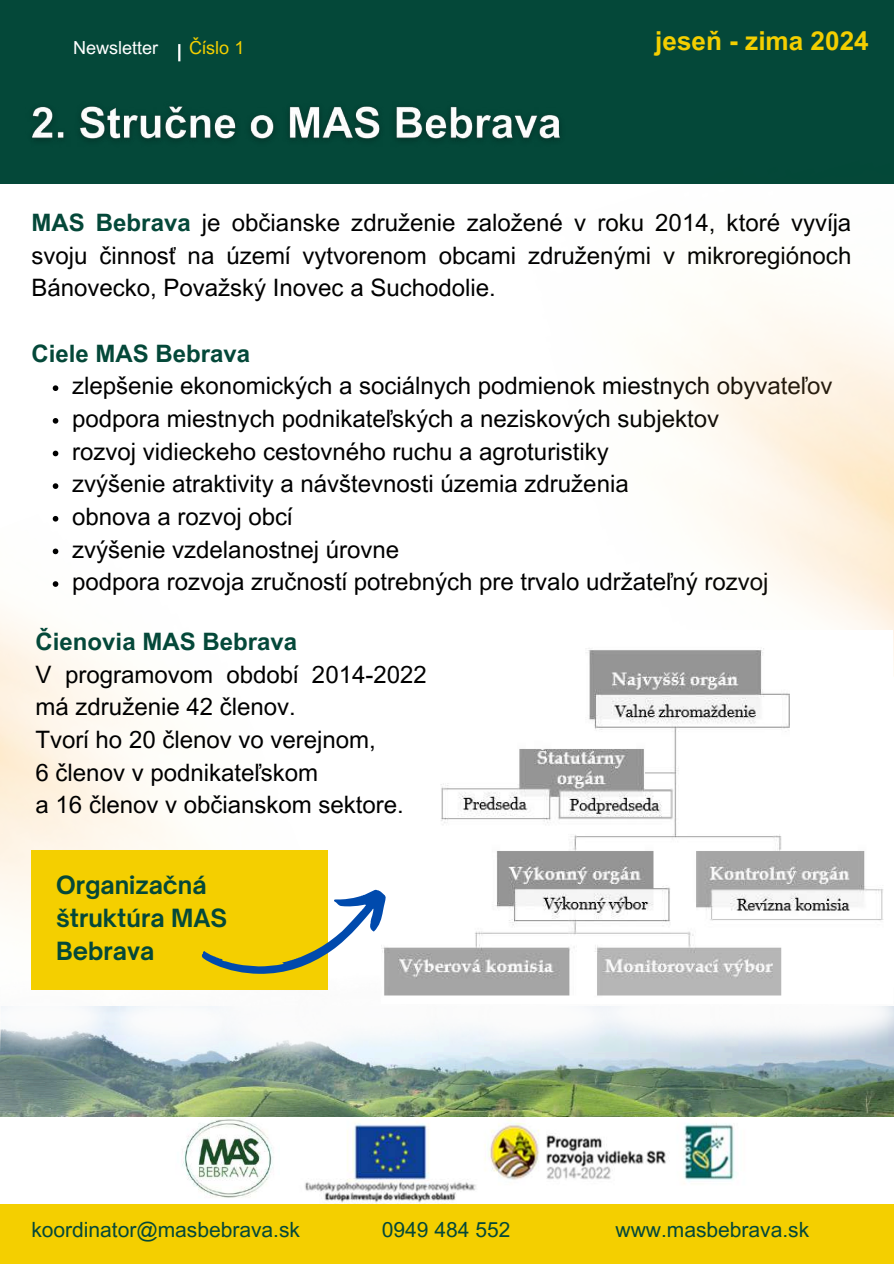
<style>
.page{position:relative;width:894px;height:1264px;background:#fff}
.page>*{position:absolute;margin:0;border:0;box-sizing:border-box;transform-origin:0 0}
.t1{font:700 26.1px "Arial MT Pro";color:#f4cf00}
.t2{font:24px/32.7px "Arial MT Pro";color:#000}
.t3{font:700 24px "Arial MT Pro";color:#044839}
.t4{font:700 24px/32.7px "Open Sauce One";color:#044839}
.t5{font:21px "Arial MT Pro";color:#044839}
.t6{font:18px "Arial MT Pro";color:#fff}
.t7{font:18px "Arial MT Pro";color:#f4cf00}
.s1{font-weight:700;color:#044839}
</style>
<div class="page">
<img style="left:0;top:485px;width:328px;height:430px">
<div style="left:0;top:0;width:893px;height:183px;background:#044839"></div>
<svg style="left:178px;top:44px;width:2px;height:17px"></svg>
<img style="left:0;top:1061px;width:893px;height:56px">
<svg style="left:453px;top:1028px;width:9px;height:33px"></svg>
<svg style="left:462px;top:1028px;width:174px;height:37px"></svg>
<svg style="left:575px;top:1006px;width:59px;height:55px"></svg>
<svg style="left:634px;top:1024px;width:59px;height:37px"></svg>
<svg style="left:693px;top:1028px;width:59px;height:33px"></svg>
<svg style="left:752px;top:1006px;width:141px;height:55px"></svg>
<svg style="left:0;top:989px;width:89px;height:76px"></svg>
<svg style="left:89px;top:989px;width:117px;height:81px"></svg>
<svg style="left:192px;top:989px;width:14px;height:64px"></svg>
<svg style="left:206px;top:1006px;width:174px;height:69px"></svg>
<svg style="left:279px;top:1006px;width:174px;height:55px"></svg>
<img style="left:182px;top:1118px;width:91px;height:80px">
<img style="left:305px;top:1117px;width:431px;height:86px">
<div style="left:0;top:1204px;width:893px;height:59px;background:#f4cf00"></div>
<img style="left:32px;top:106px;width:481px;height:35px">
<svg style="left:53px;top:385px;width:5px;height:6px"></svg>
<svg style="left:53px;top:418px;width:5px;height:5px"></svg>
<svg style="left:53px;top:450px;width:5px;height:6px"></svg>
<svg style="left:53px;top:483px;width:5px;height:6px"></svg>
<svg style="left:53px;top:516px;width:5px;height:5px"></svg>
<svg style="left:53px;top:548px;width:5px;height:6px"></svg>
<svg style="left:53px;top:581px;width:5px;height:6px"></svg>
<img style="left:513px;top:115px;width:380px;height:515px">
<img style="left:400px;top:648px;width:484px;height:348px">
<div style="left:31px;top:850px;width:296px;height:139px;background:#f4cf00"></div>
<svg style="left:200px;top:876px;width:200px;height:127px"></svg>
<p class="t6" style="left:73px;top:41px;width:87px">Newsletter</p>
<p class="t7" style="left:189px;top:41px;width:57px">Číslo 1</p>
<p class="t1" style="left:655px;top:31px;width:215px">jeseň - zima 2024</p>
<p class="t2" style="left:31px;top:209px;width:821px;text-align:justify"><span class="s1">MAS Bebrava</span> je občianske združenie založené v roku 2014, ktoré vyvíja svoju činnosť na území vytvorenom obcami združenými v mikroregiónoch Bánovecko, Považský Inovec a Suchodolie.</p>
<p class="t3" style="left:31px;top:344px;width:220px">Ciele MAS Bebrava</p>
<p class="t2" style="left:72px;top:372px;width:761px">zlepšenie ekonomických a sociálnych podmienok miestnych obyvateľov podpora miestnych podnikateľských a neziskových subjektov<br>rozvoj vidieckeho cestovného ruchu a agroturistiky<br>zvýšenie atraktivity a návštevnosti územia združenia<br>obnova a rozvoj obcí<br>zvýšenie vzdelanostnej úrovne<br>podpora rozvoja zručností potrebných pre trvalo udržateľný rozvoj</p>
<p class="t3" style="left:36px;top:632px;width:263px">Čienovia MAS Bebrava</p>
<p class="t2" style="left:36px;top:660px;width:392px">V programovom období 2014-2022 má združenie 42 členov.<br>Tvorí ho 20 členov vo verejnom,<br>6 členov v podnikateľskom<br>a 16 členov v občianskom sektore.</p>
<p class="t4" style="left:56px;top:868px;width:172px">Organizačná štruktúra MAS<br>Bebrava</p>
<p class="t5" style="left:31px;top:1222px;width:270px">koordinator@masbebrava.sk</p>
<p class="t5" style="left:382px;top:1222px;width:130px">0949 484 552</p>
<p class="t5" style="left:615px;top:1222px;width:195px">www.masbebrava.sk</p>
</div>
